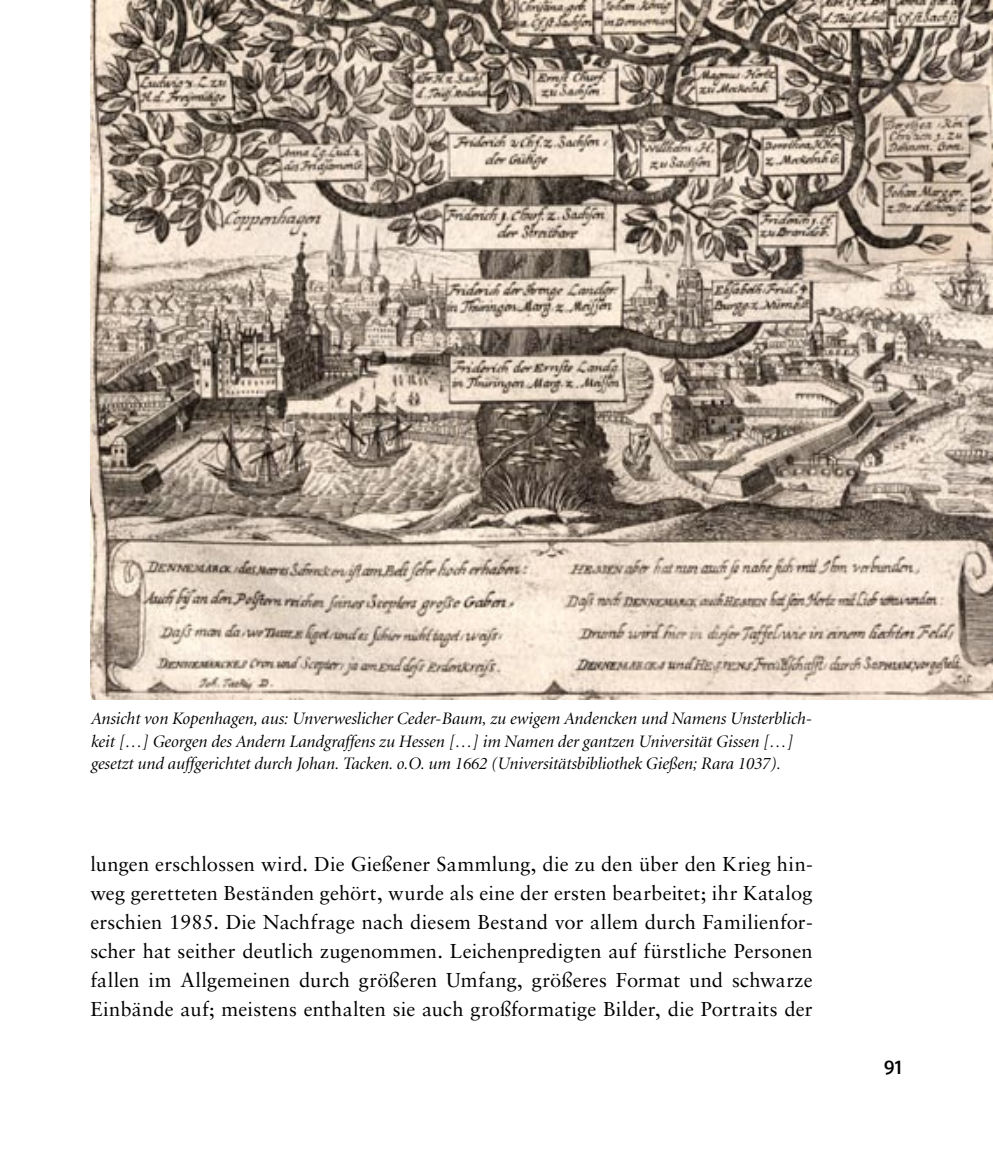
<style>
.page{position:relative;width:993px;height:1161px;background:#fff}
.page>*{position:absolute;margin:0;border:0;box-sizing:border-box;transform-origin:0 0}
.Fließtext{font:20.12px/29.1px "Sabon";letter-spacing:.005em;color:#000;text-align:justify}
.t1{font:20.12px "Fago No Med Lf";color:#000}
.Bildlegende{font:italic 17.5px/22.8px "Minion Display";color:#000}
</style>
<div class="page">
<img style="left:90px;top:0;width:902px;height:699px">
<p class="Bildlegende" style="left:91px;top:708px;width:722px">Ansicht von Kopenhagen, aus: Unverweslicher Ceder-Baum, zu ewigem Andencken und Namens Unsterblich&shy;keit […] Georgen des Andern Landgraffens zu Hessen […] im Namen der gantzen Universität Gissen […] gesetzt und auffgerichtet durch Johan. Tacken. o.O. um 1662 (Universitätsbibliothek Gießen; Rara 1037).</p>
<p class="Fließtext" style="left:90px;top:849px;width:723px">lungen erschlossen wird. Die Gießener Sammlung, die zu den über den Krieg hin&shy;weg geretteten Beständen gehört, wurde als eine der ersten bearbeitet; ihr Katalog erschien 1985. Die Nachfrage nach diesem Bestand vor allem durch Familienfor&shy;scher hat seither deutlich zugenommen. Leichenpredigten auf fürstliche Personen fallen im Allgemeinen durch größeren Umfang, größeres Format und schwarze Einbände auf; meistens enthalten sie auch großformatige Bilder, die Portraits der</p>
<p class="t1" style="left:883px;top:1055px;width:20px">91</p>
</div>
